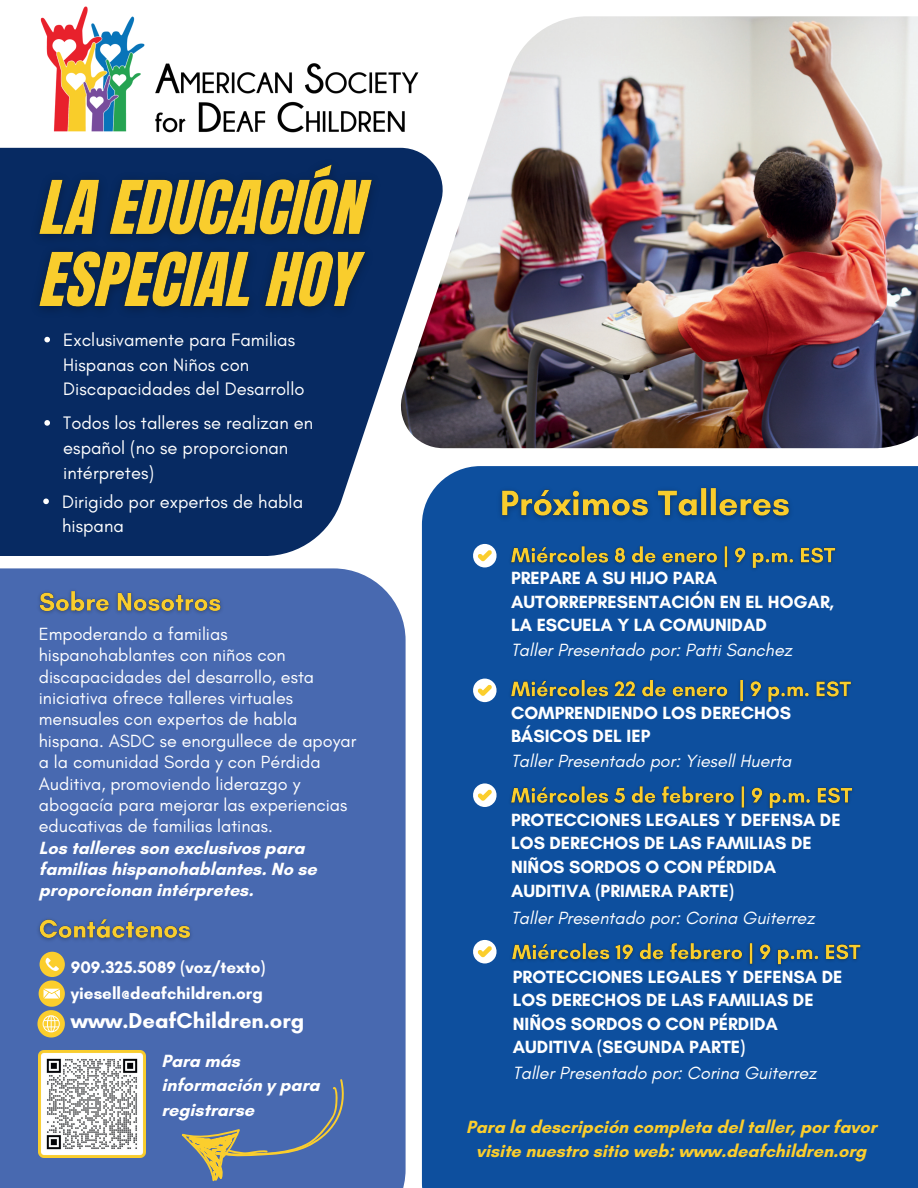
<style>
.page{position:relative;width:918px;height:1188px;background:#fff}
.page>*{position:absolute;margin:0;border:0;box-sizing:border-box;transform-origin:0 0}
.t1{font:700 21.9px "Glacial Indifference";color:#fff}
.t2{font:18.45px/24.8px "Glacial Indifference";color:#fff}
.t3{font:700 18px/23.7px "Glacial Indifference";color:#fff}
.t4{font:18px/21.5px "Glacial Indifference";color:#fff}
.t5{font:italic 18px "Glacial Indifference";color:#fff}
.t6{font:700 18px/24.8px "Glacial Indifference";color:#fbce2d;text-align:center}
.t7{font:700 16.95px "Glacial Indifference";color:#fff}
</style>
<div class="page">
<div style="left:422px;top:466px;width:496px;height:722px;background:#0d4f9e"></div>
<img style="left:401px;top:16px;width:517px;height:432px">
<svg style="left:0;top:148px;width:444px;height:408px;background:#2d4977"></svg>
<div style="left:0;top:568px;width:406px;height:620px;background:#4869b0"></div>
<img style="left:40px;top:6px;width:382px;height:136px">
<svg style="left:473px;top:544px;width:24px;height:23px"></svg>
<svg style="left:473px;top:679px;width:24px;height:23px"></svg>
<svg style="left:473px;top:783px;width:24px;height:24px"></svg>
<svg style="left:473px;top:940px;width:24px;height:23px"></svg>
<svg style="left:181px;top:1079px;width:164px;height:102px;background:#5a73a2"></svg>
<img style="left:39px;top:1051px;width:107px;height:106px">
<div style="left:40px;top:952px;width:25px;height:25px;background:#fbce2d;border-radius:50%"></div>
<svg style="left:45px;top:958px;width:14px;height:13px"></svg>
<svg style="left:37px;top:980px;width:27px;height:57px;background:#caba72"></svg>
<img style="left:33px;top:912px;width:165px;height:34px">
<img style="left:505px;top:540px;width:338px;height:35px">
<img style="left:23px;top:150px;width:365px;height:178px">
<img style="left:32px;top:584px;width:196px;height:35px">
<img style="left:494px;top:481px;width:304px;height:46px">
<img style="left:505px;top:675px;width:353px;height:33px">
<img style="left:505px;top:781px;width:355px;height:34px">
<img style="left:507px;top:937px;width:361px;height:34px">
<svg style="left:44px;top:337px;width:6px;height:5px"></svg>
<svg style="left:44px;top:420px;width:6px;height:6px"></svg>
<svg style="left:43px;top:499px;width:6px;height:5px"></svg>
<p class="t2" style="left:63px;top:328px;width:243px">Exclusivamente para Familias<br>Hispanas con Niños con<br>Discapacidades del Desarrollo</p>
<p class="t2" style="left:63px;top:411px;width:251px">Todos los talleres se realizan en español (no se proporcionan intérpretes)</p>
<p class="t2" style="left:62px;top:489px;width:242px">Dirigido por expertos de habla hispana</p>
<p class="t4" style="left:39px;top:624px;width:319px">Empoderando a familias hispanohablantes con niños con discapacidades del desarrollo, esta iniciativa ofrece talleres virtuales mensuales con expertos de habla hispana. ASDC se enorgullece de apoyar a la comunidad Sorda y con Pérdida Auditiva, promoviendo liderazgo y abogacía para mejorar las experiencias educativas de familias latinas.</p>
<p class="t3" style="left:39px;top:837px;width:280px;line-height:21.3px">Los talleres son exclusivos para familias hispanohablantes. No se proporcionan intérpretes.</p>
<p class="t7" style="left:71px;top:956px;width:196px">909.325.5089 (voz/texto)</p>
<p class="t1" style="left:71px;top:1007px;width:235px">www.DeafChildren.org</p>
<p class="t7" style="left:71px;top:983px;width:194px">yiesell@deafchildren.org</p>
<p class="t3" style="left:161px;top:1048px;width:160px;line-height:24.8px">Para más información y para registrarse</p>
<p class="t3" style="left:511px;top:566px;width:325px">PREPARE A SU HIJO PARA<br>AUTORREPRESENTACIÓN EN EL HOGAR,<br>LA ESCUELA Y LA COMUNIDAD</p>
<p class="t5" style="left:511px;top:640px;width:283px">Taller Presentado por: Patti Sanchez</p>
<p class="t3" style="left:511px;top:701px;width:282px">COMPRENDIENDO LOS DERECHOS<br>BÁSICOS DEL IEP</p>
<p class="t5" style="left:511px;top:751px;width:282px">Taller Presentado por: Yiesell Huerta</p>
<p class="t3" style="left:511px;top:808px;width:331px">PROTECCIONES LEGALES Y DEFENSA DE<br>LOS DERECHOS DE LAS FAMILIAS DE<br>NIÑOS SORDOS O CON PÉRDIDA<br>AUDITIVA (PRIMERA PARTE)</p>
<p class="t5" style="left:511px;top:908px;width:305px">Taller Presentado por: Corina Guiterrez</p>
<p class="t3" style="left:513px;top:965px;width:331px">PROTECCIONES LEGALES Y DEFENSA DE<br>LOS DERECHOS DE LAS FAMILIAS DE<br>NIÑOS SORDOS O CON PÉRDIDA<br>AUDITIVA (SEGUNDA PARTE)</p>
<p class="t5" style="left:513px;top:1063px;width:305px">Taller Presentado por: Corina Guiterrez</p>
<p class="t6" style="left:466px;top:1114px;width:412px">Para la descripción completa del taller, por favor visite nuestro sitio web: www.deafchildren.org</p>
</div>
